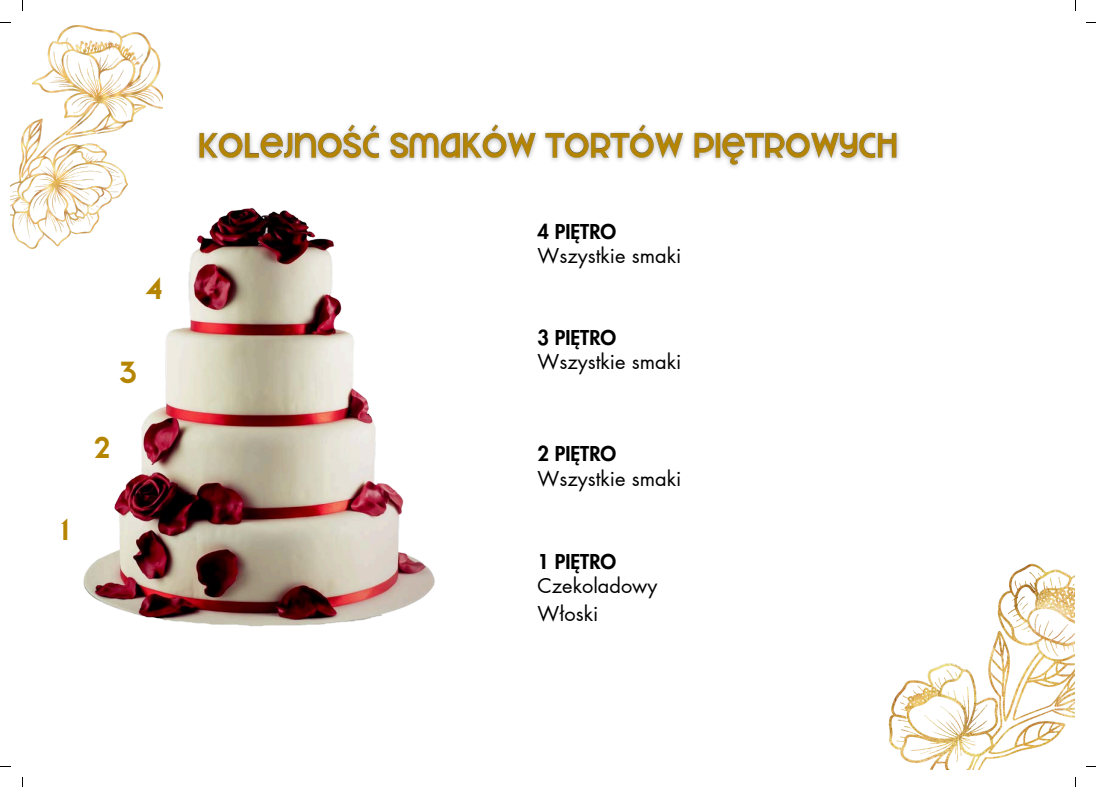
<style>
.page{position:relative;width:1096px;height:787px;background:#fff}
.page>*{position:absolute;margin:0;border:0;box-sizing:border-box;transform-origin:0 0}
.t1{font:28.38px "VVDS Praliner";color:#b58500}
.t2{font:20px "Futura LT Pro";color:#000}
.t3{font:800 20px "Futura LT Pro";color:#000}
</style>
<div class="page">
<img style="left:83px;top:207px;width:352px;height:420px">
<img style="left:197px;top:124px;width:702px;height:44px">
<img style="left:888px;top:563px;width:186px;height:207px">
<img style="left:10px;top:25px;width:152px;height:223px">
<h2 class="t1" style="left:61px;top:512px;width:9px">1</h2>
<p class="t1" style="left:145px;top:271px;width:19px">4</p>
<p class="t1" style="left:119px;top:354px;width:19px">3</p>
<p class="t1" style="left:95px;top:429px;width:16px">2</p>
<p class="t3" style="left:537px;top:223px;width:80px">4 PIĘTRO</p>
<p class="t2" style="left:537px;top:247px;width:145px">Wszystkie smaki</p>
<h2 class="t3" style="left:537px;top:328px;width:80px">3 PIĘTRO</h2>
<p class="t2" style="left:537px;top:352px;width:145px">Wszystkie smaki</p>
<p class="t3" style="left:537px;top:444px;width:80px">2 PIĘTRO</p>
<h2 class="t2" style="left:537px;top:470px;width:145px">Wszystkie smaki</h2>
<p class="t3" style="left:537px;top:552px;width:80px">1 PIĘTRO</p>
<h2 class="t2" style="left:537px;top:576px;width:121px">Czekoladowy</h2>
<p class="t2" style="left:537px;top:604px;width:62px">Włoski</p>
</div>
